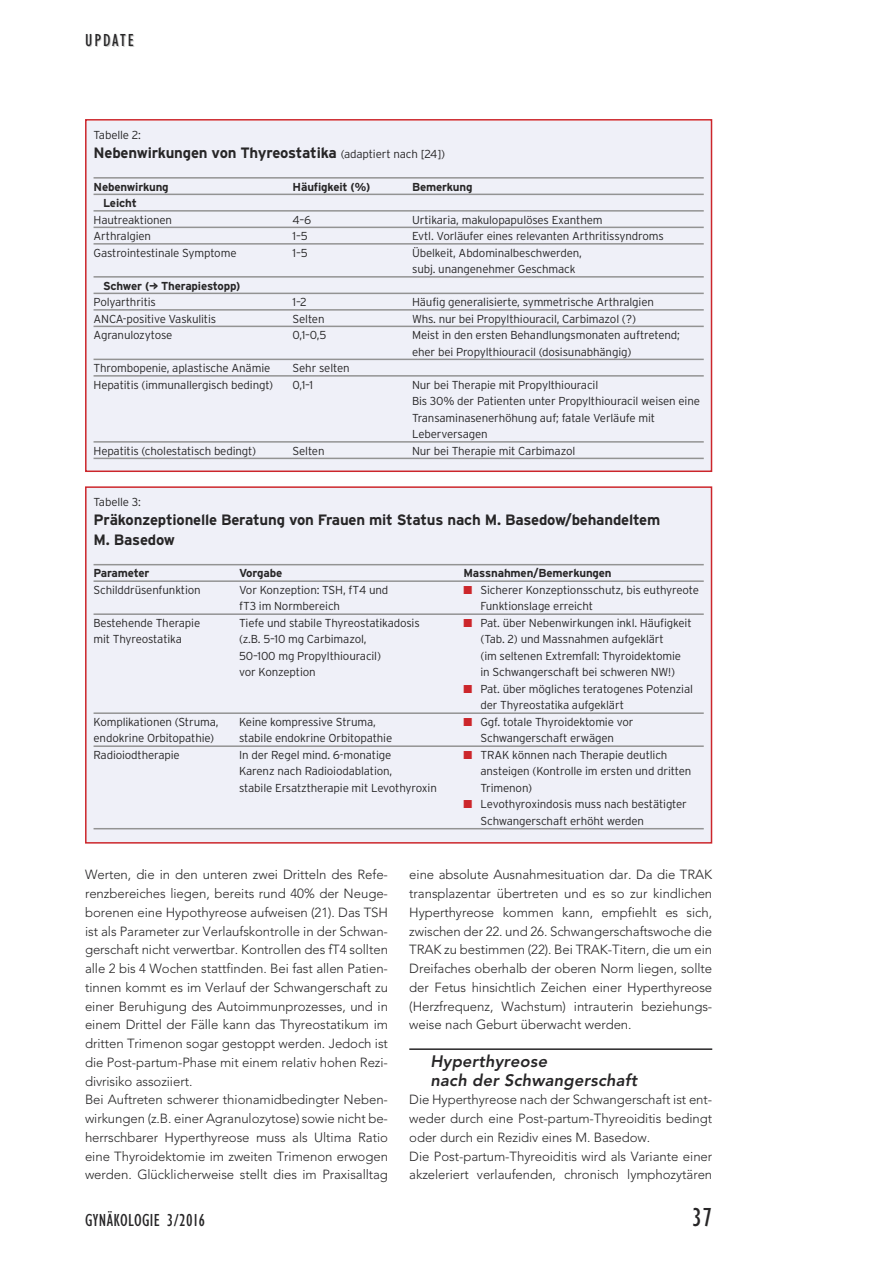
<style>
.page{position:relative;width:893px;height:1263px;background:#fff}
.page>*{position:absolute;margin:0;border:0;box-sizing:border-box;transform-origin:0 0}
.t1{font:condensed 27px "Gill Sans";color:#272627}
.t2{font:condensed 18px "Gill Sans";letter-spacing:.02em;color:#272627}
.t3{font:italic 800 16.5px/18.8px "Avenir";letter-spacing:.01em;color:#272627}
.t4{font:700 15px/19.5px "Interstate";letter-spacing:-.015em;color:#272627}
.t5{font:300 13.2px/18.8px "Avenir";letter-spacing:-.005em;color:#272627}
.t6{font:300 11.55px/16.5px "Interstate";letter-spacing:-.015em;color:#272627}
.t7{font:700 11.55px "Interstate";letter-spacing:-.015em;color:#272627}
.s1{font-weight:300;font-size:11.55px}
.s2{color:#cc262b}
</style>
<div class="page">
<hr style="left:409px;top:1048px;width:303px;height:2px;background:#272627">
<div style="left:87px;top:488px;width:624px;height:354px;background:#eff0f8"></div>
<div style="left:85px;top:486px;width:627px;height:358px;border:2px solid #cc262b"></div>
<hr style="left:94px;top:564px;width:610px;height:1px;background:#939393">
<hr style="left:94px;top:580px;width:610px;height:2px;background:#939393">
<hr style="left:94px;top:613px;width:610px;height:2px;background:#939393">
<hr style="left:94px;top:712px;width:610px;height:2px;background:#939393">
<hr style="left:94px;top:745px;width:610px;height:2px;background:#939393">
<hr style="left:94px;top:828px;width:610px;height:1px;background:#939393">
<div style="left:87px;top:121px;width:624px;height:349px;background:#eff0f8"></div>
<div style="left:85px;top:119px;width:627px;height:353px;border:2px solid #cc262b"></div>
<hr style="left:94px;top:177px;width:610px;height:2px;background:#939393">
<hr style="left:94px;top:194px;width:610px;height:1px;background:#939393">
<hr style="left:94px;top:210px;width:610px;height:2px;background:#939393">
<hr style="left:94px;top:227px;width:610px;height:1px;background:#939393">
<hr style="left:94px;top:243px;width:610px;height:2px;background:#939393">
<hr style="left:94px;top:276px;width:610px;height:2px;background:#939393">
<hr style="left:94px;top:293px;width:610px;height:1px;background:#939393">
<hr style="left:94px;top:309px;width:610px;height:2px;background:#939393">
<hr style="left:94px;top:326px;width:610px;height:1px;background:#939393">
<hr style="left:94px;top:359px;width:610px;height:1px;background:#939393">
<hr style="left:94px;top:375px;width:610px;height:2px;background:#939393">
<hr style="left:94px;top:441px;width:610px;height:2px;background:#939393">
<hr style="left:94px;top:458px;width:610px;height:1px;background:#939393">
<h2 class="t2" style="left:85px;top:33px;width:51px">UPDATE</h2>
<p class="t6" style="left:94px;top:126px;width:49px">Tabelle 2:</p>
<p class="t4" style="left:94px;top:143px;width:353px">Nebenwirkungen von Thyreostatika <span class="s1">(adaptiert nach [24])</span></p>
<p class="t7" style="left:94px;top:180px;width:77px">Nebenwirkung</p>
<p class="t7" style="left:293px;top:180px;width:79px">Häufigkeit (%)</p>
<p class="t7" style="left:412px;top:180px;width:62px">Bemerkung</p>
<p class="t7" style="left:103px;top:196px;width:35px">Leicht</p>
<p class="t6" style="left:94px;top:211px;width:80px">Hautreaktionen</p>
<p class="t6" style="left:293px;top:211px;width:20px">4–6</p>
<p class="t6" style="left:412px;top:211px;width:192px">Urtikaria, makulopapulöses Exanthem</p>
<p class="t6" style="left:94px;top:228px;width:59px">Arthralgien</p>
<p class="t6" style="left:293px;top:228px;width:17px">1–5</p>
<p class="t6" style="left:412px;top:228px;width:253px">Evtl. Vorläufer eines relevanten Arthritissyndroms</p>
<p class="t6" style="left:94px;top:244px;width:145px">Gastrointestinale Symptome</p>
<p class="t6" style="left:293px;top:244px;width:17px">1–5</p>
<p class="t6" style="left:412px;top:244px;width:171px">Übelkeit, Abdominalbeschwerden, subj. unangenehmer Geschmack</p>
<p class="t7" style="left:103px;top:279px;width:139px">Schwer (—&gt; Therapiestopp)</p>
<p class="t6" style="left:94px;top:294px;width:64px">Polyarthritis</p>
<p class="t6" style="left:293px;top:294px;width:16px">1–2</p>
<p class="t6" style="left:412px;top:294px;width:243px">Häufig generalisierte, symmetrische Arthralgien</p>
<p class="t6" style="left:94px;top:310px;width:124px">ANCA-positive Vaskulitis</p>
<p class="t6" style="left:293px;top:310px;width:33px">Selten</p>
<p class="t6" style="left:412px;top:310px;width:226px">Whs. nur bei Propylthiouracil, Carbimazol (?)</p>
<p class="t6" style="left:94px;top:327px;width:80px">Agranulozytose</p>
<p class="t6" style="left:293px;top:327px;width:35px">0,1–0,5</p>
<p class="t6" style="left:412px;top:327px;width:269px">Meist in den ersten Behandlungsmonaten auftretend; eher bei Propylthiouracil (dosisunabhängig)</p>
<p class="t6" style="left:94px;top:360px;width:178px">Thrombopenie, aplastische Anämie</p>
<p class="t6" style="left:293px;top:360px;width:59px">Sehr selten</p>
<p class="t6" style="left:94px;top:376px;width:181px">Hepatitis (immunallergisch bedingt)</p>
<p class="t6" style="left:293px;top:376px;width:22px">0,1–1</p>
<p class="t6" style="left:412px;top:376px;width:289px">Nur bei Therapie mit Propylthiouracil<br>Bis 30% der Patienten unter Propylthiouracil weisen eine Transaminasenerhöhung auf; fatale Verläufe mit Leberversagen</p>
<p class="t6" style="left:94px;top:442px;width:164px">Hepatitis (cholestatisch bedingt)</p>
<p class="t6" style="left:293px;top:442px;width:33px">Selten</p>
<p class="t6" style="left:412px;top:442px;width:165px">Nur bei Therapie mit Carbimazol</p>
<p class="t6" style="left:94px;top:494px;width:49px">Tabelle 3:</p>
<p class="t4" style="left:94px;top:510px;width:568px">Präkonzeptionelle Beratung von Frauen mit Status nach M. Basedow/behandeltem<br>M. Basedow</p>
<p class="t7" style="left:94px;top:567px;width:57px">Parameter</p>
<p class="t7" style="left:239px;top:567px;width:45px">Vorgabe</p>
<p class="t7" style="left:463px;top:567px;width:150px">Massnahmen/Bemerkungen</p>
<p class="t6" style="left:94px;top:582px;width:109px">Schilddrüsenfunktion</p>
<p class="t6" style="left:239px;top:582px;width:151px">Vor Konzeption: TSH, fT4 und</p>
<p class="t6" style="left:463px;top:582px;width:237px"><span class="s2">■</span> Sicherer Konzeptionsschutz, bis euthyreote</p>
<p class="t6" style="left:239px;top:598px;width:103px">fT3 im Normbereich</p>
<p class="t6" style="left:480px;top:598px;width:114px">Funktionslage erreicht</p>
<p class="t6" style="left:94px;top:615px;width:108px">Bestehende Therapie</p>
<p class="t6" style="left:239px;top:615px;width:182px">Tiefe und stabile Thyreostatikadosis</p>
<p class="t6" style="left:463px;top:615px;width:230px"><span class="s2">■</span> Pat. über Nebenwirkungen inkl. Häufigkeit</p>
<p class="t6" style="left:94px;top:631px;width:90px">mit Thyreostatika</p>
<p class="t6" style="left:239px;top:631px;width:129px">(z.B. 5–10 mg Carbimazol,</p>
<p class="t6" style="left:480px;top:631px;width:185px">(Tab. 2) und Massnahmen aufgeklärt</p>
<p class="t6" style="left:239px;top:648px;width:143px">50–100 mg Propylthiouracil)</p>
<p class="t6" style="left:480px;top:648px;width:202px">(im seltenen Extremfall: Thyroidektomie</p>
<p class="t6" style="left:239px;top:664px;width:78px">vor Konzeption</p>
<p class="t6" style="left:480px;top:664px;width:196px">in Schwangerschaft bei schweren NW!)</p>
<p class="t6" style="left:480px;top:681px;width:214px;text-indent:-17px"><span class="s2">■</span> Pat. über mögliches teratogenes Potenzial der Thyreostatika aufgeklärt</p>
<p class="t6" style="left:94px;top:714px;width:127px">Komplikationen (Struma,</p>
<p class="t6" style="left:239px;top:714px;width:138px">Keine kompressive Struma,</p>
<p class="t6" style="left:463px;top:714px;width:171px"><span class="s2">■</span> Ggf. totale Thyroidektomie vor</p>
<p class="t6" style="left:94px;top:730px;width:122px">endokrine Orbitopathie)</p>
<p class="t6" style="left:239px;top:730px;width:155px">stabile endokrine Orbitopathie</p>
<p class="t6" style="left:480px;top:730px;width:135px">Schwangerschaft erwägen</p>
<p class="t6" style="left:94px;top:747px;width:88px">Radioiodtherapie</p>
<p class="t6" style="left:239px;top:747px;width:154px">In der Regel mind. 6-monatige</p>
<p class="t6" style="left:463px;top:747px;width:205px"><span class="s2">■</span> TRAK können nach Therapie deutlich</p>
<p class="t6" style="left:239px;top:763px;width:155px">Karenz nach Radioiodablation,</p>
<p class="t6" style="left:480px;top:763px;width:212px">ansteigen (Kontrolle im ersten und dritten</p>
<p class="t6" style="left:239px;top:780px;width:199px">stabile Ersatztherapie mit Levothyroxin</p>
<p class="t6" style="left:480px;top:780px;width:53px">Trimenon)</p>
<p class="t6" style="left:480px;top:796px;width:208px;text-indent:-17px"><span class="s2">■</span> Levothyroxindosis muss nach bestätigter<br>Schwangerschaft erhöht werden</p>
<p class="t5" style="left:85px;top:865px;width:304px">Werten, die in den unteren zwei Dritteln des Refe&shy;renzbereiches liegen, bereits rund 40% der Neuge&shy;borenen eine Hypothyreose aufweisen (21). Das TSH ist als Parameter zur Verlaufskontrolle in der Schwan&shy;gerschaft nicht verwertbar. Kontrollen des fT4 sollten alle 2 bis 4 Wochen stattfinden. Bei fast allen Patien&shy;tinnen kommt es im Verlauf der Schwangerschaft zu einer Beruhigung des Autoimmunprozesses, und in einem Drittel der Fälle kann das Thyreostatikum im dritten Trimenon sogar gestoppt werden. Jedoch ist die Post-partum-Phase mit einem relativ hohen Rezi&shy;divrisiko assoziiert.<br>Bei Auftreten schwerer thionamidbedingter Neben&shy;wirkungen (z.B. einer Agranulozytose) sowie nicht be&shy;herrschbarer Hyperthyreose muss als Ultima Ratio eine Thyroidektomie im zweiten Trimenon erwogen werden. Glücklicherweise stellt dies im Praxisalltag</p>
<p class="t5" style="left:409px;top:865px;width:304px;text-align:justify">eine absolute Ausnahmesituation dar. Da die TRAK transplazentar übertreten und es so zur kindlichen Hyperthyreose kommen kann, empfiehlt es sich, zwischen der 22. und 26. Schwangerschaftswoche die TRAK zu bestimmen (22). Bei TRAK-Titern, die um ein Dreifaches oberhalb der oberen Norm liegen, sollte der Fetus hinsichtlich Zeichen einer Hyperthyreose (Herzfrequenz, Wachstum) intrauterin beziehungs&shy;weise nach Geburt überwacht werden.</p>
<h3 class="t3" style="left:431px;top:1052px;width:208px">Hyperthyreose<br>nach der Schwangerschaft</h3>
<p class="t5" style="left:409px;top:1090px;width:304px">Die Hyperthyreose nach der Schwangerschaft ist ent&shy;weder durch eine Post-partum-Thyreoiditis bedingt oder durch ein Rezidiv eines M. Basedow.<br>Die Post-partum-Thyreoiditis wird als Variante einer akzeleriert verlaufenden, chronisch lymphozytären</p>
<h2 class="t2" style="left:85px;top:1213px;width:122px">GYNÄKOLOGIE 3/2016</h2>
<h1 class="t1" style="left:692px;top:1207px;width:22px">37</h1>
</div>
